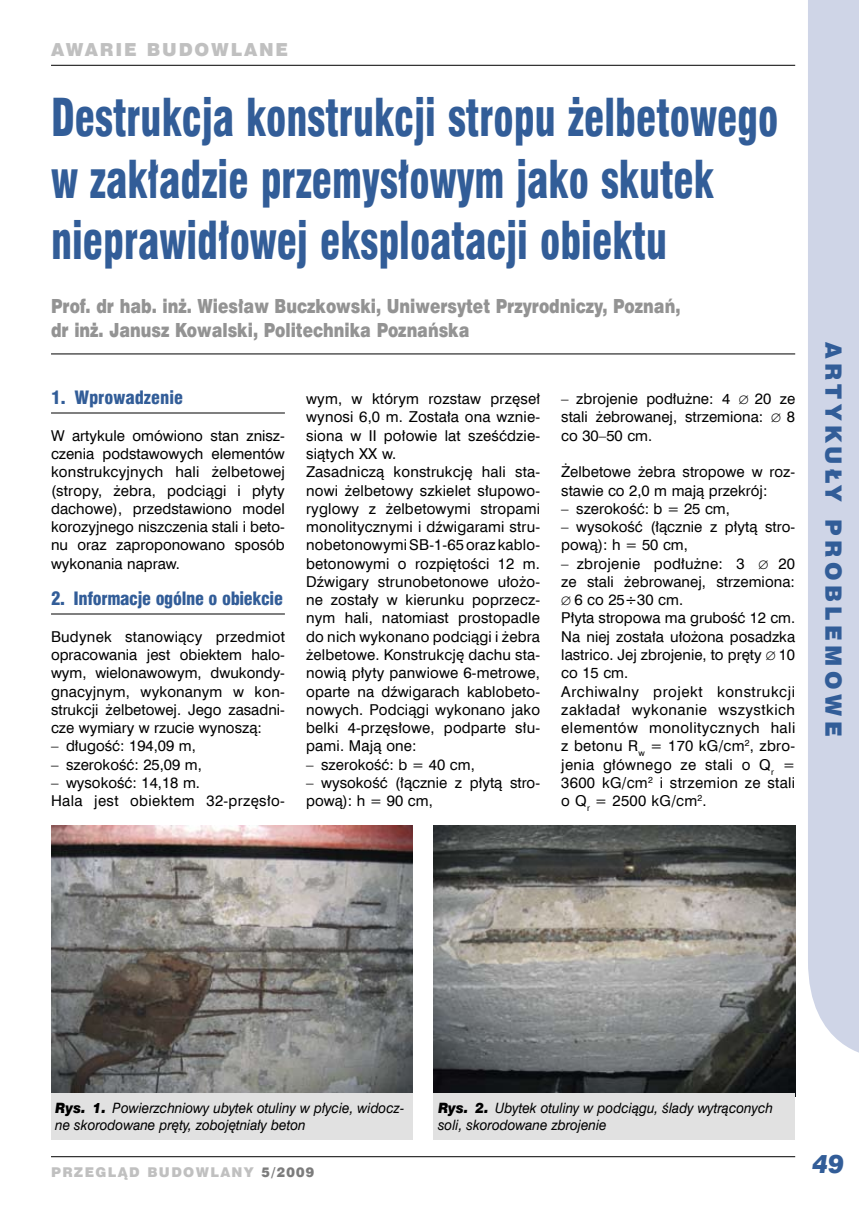
<style>
.page{position:relative;width:859px;height:1212px;background:#fff}
.page>*{position:absolute;margin:0;border:0;box-sizing:border-box;transform-origin:0 0}
.t1{font:51px/61.5px "Swis 721 Blk Cn EU";color:#325d98;scale:.8 1}
.t2{font:italic 25.5px "Swis 721 Blk EU";color:#325d98;scale:.95 1}
.t3{font:22.5px "Swis 721 Blk EU";letter-spacing:.2em;color:#325d98}
.t4{font:19.5px/23.5px "Swis 721 Blk EU";color:#939393;scale:.8 1}
.t5{font:18px "Swis 721 Blk Cn EU";letter-spacing:-.02em;color:#325d98}
.t6{font:18px "Swis 721 Blk EU";letter-spacing:.1em;color:#c0c0c0}
.t7{font:18px "Swis 721 Blk Cn EU";color:#325d98}
.t8{font:15px/18.3px "Swis 721 EU Normal";letter-spacing:.01em;color:#000}
.t9{font:14.25px/16.5px "Swis 721 EU Italic";color:#000;scale:.95 1}
.t10{font:13.5px "Swis 721 Blk EU";letter-spacing:.1em;color:#c0c0c0}
.s1{font-family:"Swis 721 Blk EU";font-style:italic}
.s2{color:#7c7c7c}
</style>
<div class="page">
<hr style="left:51px;top:1156px;width:744px;height:1px;background:#000">
<hr style="left:51px;top:65px;width:744px;height:1px;background:#000">
<div style="left:808px;top:0;width:51px;height:1053px;background:#cfd5e7"></div>
<hr style="left:51px;top:413px;width:234px;height:1px;background:#000">
<hr style="left:51px;top:614px;width:234px;height:1px;background:#000">
<hr style="left:51px;top:354px;width:744px;height:1px;background:#000">
<img style="left:51px;top:825px;width:361px;height:268px">
<img style="left:434px;top:825px;width:361px;height:268px">
<div style="left:51px;top:1093px;width:361px;height:47px;background:#e1e1e1"></div>
<div style="left:434px;top:1093px;width:361px;height:47px;background:#e1e1e1"></div>
<p class="t6" style="left:51px;top:38px;width:239px">awarie budowlane</p>
<h1 class="t1" style="left:51px;top:90px;width:911px">Destrukcja konstrukcji stropu żelbetowego w zakładzie przemysłowym jako skutek nieprawidłowej eksploatacji obiektu</h1>
<h3 class="t4" style="left:51px;top:296px;width:788px">Prof. dr hab. inż. Wiesław Buczkowski, Uniwersytet Przyrodniczy, Poznań, dr inż. Janusz Kowalski, Politechnika Poznańska</h3>
<p class="t7" style="left:51px;top:386px;width:134px">1. Wprowadzenie</p>
<p class="t8" style="left:51px;top:427px;width:235px;text-align:justify">W artykule omówiono stan znisz&shy;czenia podstawowych elementów konstrukcyjnych hali żelbetowej (stropy, żebra, podciągi i płyty dachowe), przedstawiono model korozyjnego niszczenia stali i beto&shy;nu oraz zaproponowano sposób wykonania napraw.</p>
<p class="t5" style="left:51px;top:587px;width:233px">2. Informacje ogólne o obiekcie</p>
<p class="t8" style="left:51px;top:628px;width:235px;text-align:justify">Budynek stanowiący przedmiot opracowania jest obiektem halo&shy;wym, wielonawowym, dwukondy&shy;gnacyjnym, wykonanym w kon&shy;strukcji żelbetowej. Jego zasadni&shy;cze wymiary w rzucie wynoszą:</p>
<p class="t8" style="left:51px;top:737px;width:146px">– długość: 194,09 m,</p>
<p class="t8" style="left:51px;top:756px;width:152px">– szerokość: 25,09 m,</p>
<p class="t8" style="left:51px;top:774px;width:235px">– wysokość: 14,18 m.<br>Hala jest obiektem 32-przęsło-</p>
<p class="t8" style="left:306px;top:390px;width:235px">wym, w którym rozstaw przęseł wynosi 6,0 m. Została ona wznie&shy;siona w II połowie lat sześćdzie&shy;siątych XX w.<br>Zasadniczą konstrukcję hali sta&shy;nowi żelbetowy szkielet słupowo&shy;ryglowy z żelbetowymi stropami monolitycznymi i dźwigarami stru&shy;nobetonowymi SB-1-65 oraz kablo&shy;betonowymi o rozpiętości 12 m.<br>Dźwigary strunobetonowe ułożo&shy;ne zostały w kierunku poprzecz&shy;nym hali, natomiast prostopadle do nich wykonano podciągi i żebra żelbetowe. Konstrukcję dachu sta&shy;nowią płyty panwiowe 6-metrowe, oparte na dźwigarach kablobeto&shy;nowych. Podciągi wykonano jako belki 4-przęsłowe, podparte słu&shy;pami. Mają one:</p>
<p class="t8" style="left:306px;top:756px;width:170px">– szerokość: b = 40 cm,</p>
<p class="t8" style="left:306px;top:774px;width:235px">– wysokość (łącznie z płytą stro&shy;pową): h = 90 cm,</p>
<p class="t8" style="left:561px;top:390px;width:235px;text-align:justify">– zbrojenie podłużne: 4 ∅ 20 ze stali żebrowanej, strzemiona: ∅ 8 co 30–50 cm.</p>
<p class="t8" style="left:561px;top:463px;width:235px">Żelbetowe żebra stropowe w roz&shy;stawie co 2,0 m mają przekrój:</p>
<p class="t8" style="left:561px;top:500px;width:170px">– szerokość: b = 25 cm,</p>
<p class="t8" style="left:561px;top:518px;width:235px">– wysokość (łącznie z płytą stro&shy;pową): h = 50 cm,</p>
<p class="t8" style="left:561px;top:555px;width:235px">– zbrojenie podłużne: 3 ∅ 20 ze stali żebrowanej, strzemiona: ∅ 6 co 25÷30 cm.<br>Płyta stropowa ma grubość 12 cm.<br>Na niej została ułożona posadzka lastrico. Jej zbrojenie, to pręty ∅ 10 co 15 cm.<br>Archiwalny projekt konstrukcji zakładał wykonanie wszystkich elementów monolitycznych hali z betonu R<sub>w</sub> = 170 kG/cm<sup>2</sup>, zbro&shy;jenia głównego ze stali o Q<sub>r</sub> =<br>3600 kG/cm<sup>2</sup> i strzemion ze stali o Q<sub>r</sub> = 2500 kG/cm<sup>2</sup>.</p>
<h3 class="t3" style="left:848px;top:342px;width:395px;rotate:90deg">ARTYKUŁY PROBLEMOWE</h3>
<p class="t9" style="left:55px;top:1100px;width:369px"><span class="s1">Rys. 1.</span> Powierzchniowy ubytek otuliny w płycie, widocz&shy;ne skorodowane pręty, zobojętniały beton</p>
<p class="t9" style="left:438px;top:1100px;width:354px"><span class="s1">Rys. 2.</span> Ubytek otuliny w podciągu, ślady wytrąconych soli, skorodowane zbrojenie</p>
<p class="t10" style="left:51px;top:1163px;width:265px">PRzeglĄd budowlany <span class="s2">5/2009</span></p>
<h2 class="t2" style="left:812px;top:1147px;width:35px">49</h2>
</div>
